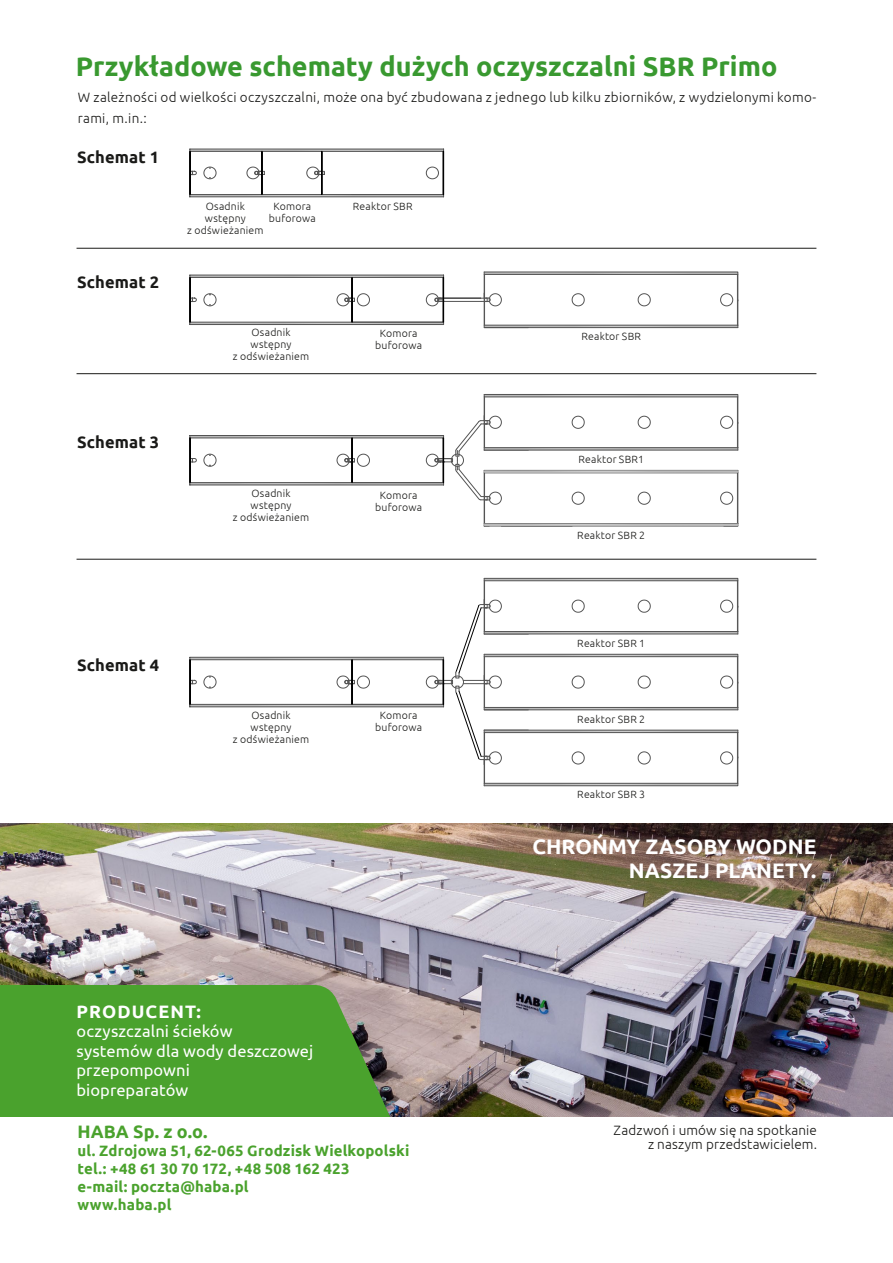
<style>
.page{position:relative;width:893px;height:1263px;background:#fff}
.page>*{position:absolute;margin:0;border:0;box-sizing:border-box;transform-origin:0 0}
.tytul_nowy{font:700 27px "Ubuntu";color:#399930}
.t1{font:700 21px/24px "Ubuntu";letter-spacing:.005em;color:#fff;text-align:right}
.podtytul{font:700 18px "Ubuntu";letter-spacing:.005em;color:#4aa22d}
.t2{font:700 18px "Ubuntu";letter-spacing:.06em;color:#fff}
.t3{font:16.5px "Ubuntu";letter-spacing:.005em;color:#fff}
.podtytul-2{font:700 16.5px "Ubuntu";letter-spacing:.005em;color:#1a1a18}
.podtytul-3{font:700 15px "Ubuntu";letter-spacing:.01em;color:#4aa22d}
.tekst_wiekszy{font:300 13.5px/13.5px "Ubuntu";letter-spacing:.02em;color:#1a1a18;text-align:right}
.zwykly{font:300 10.5px/12px "Ubuntu";letter-spacing:.02em;color:#1a1a18;text-align:center}
</style>
<div class="page">
<svg style="left:191px;top:150px;width:252px;height:1px"></svg>
<hr style="left:190px;top:149px;width:1px;height:48px;background:#545454">
<hr style="left:190px;top:197px;width:254px;height:1px;background:#545454">
<hr style="left:443px;top:149px;width:1px;height:48px;background:#545454">
<hr style="left:190px;top:149px;width:254px;height:1px;background:#545454">
<hr style="left:190px;top:151px;width:254px;height:1px;background:#545454">
<hr style="left:261px;top:151px;width:1px;height:44px;background:#545454">
<div style="left:190px;top:151px;width:1px;height:44px;border:1px solid #000"></div>
<div style="left:443px;top:151px;width:1px;height:44px;border:1px solid #000"></div>
<div style="left:262px;top:151px;width:1px;height:44px;border:1px solid #000"></div>
<hr style="left:321px;top:151px;width:1px;height:44px;background:#545454">
<svg style="left:190px;top:167px;width:254px;height:30px"></svg>
<div style="left:322px;top:151px;width:1px;height:44px;border:1px solid #000"></div>
<svg style="left:191px;top:276px;width:252px;height:1px"></svg>
<hr style="left:190px;top:275px;width:1px;height:49px;background:#545454">
<hr style="left:443px;top:275px;width:1px;height:49px;background:#545454">
<hr style="left:190px;top:275px;width:254px;height:1px;background:#545454">
<hr style="left:190px;top:277px;width:254px;height:1px;background:#545454">
<hr style="left:439px;top:298px;width:42px;height:1px;background:#545454">
<hr style="left:442px;top:301px;width:39px;height:1px;background:#545454">
<svg style="left:190px;top:294px;width:254px;height:31px"></svg>
<svg style="left:481px;top:272px;width:258px;height:56px"></svg>
<hr style="left:484px;top:325px;width:254px;height:1px;background:#545454">
<div style="left:190px;top:277px;width:1px;height:45px;border:1px solid #000"></div>
<div style="left:443px;top:277px;width:1px;height:45px;border:1px solid #000"></div>
<div style="left:352px;top:277px;width:1px;height:45px;border:1px solid #000"></div>
<svg style="left:190px;top:394px;width:549px;height:133px"></svg>
<svg style="left:190px;top:578px;width:549px;height:208px"></svg>
<hr style="left:77px;top:559px;width:739px;height:1px;background:#1a1a18">
<hr style="left:77px;top:373px;width:739px;height:1px;background:#1a1a18">
<hr style="left:77px;top:248px;width:739px;height:1px;background:#1a1a18">
<img style="left:0;top:824px;width:893px;height:292px">
<svg style="left:0;top:985px;width:478px;height:131px;background:#5e9c44"></svg>
<p class="tytul_nowy" style="left:76px;top:50px;width:703px">Przykładowe schematy dużych oczyszczalni SBR Primo</p>
<p class="tekst_wiekszy" style="left:78px;top:87px;width:740px;line-height:21px;text-align:left">W zależności od wielkości oczyszczalni, może ona być zbudowana z jednego lub kilku zbiorników, z wydzielonymi komo&shy;rami, m.in.:</p>
<p class="podtytul-2" style="left:77px;top:147px;width:83px">Schemat 1</p>
<p class="podtytul-2" style="left:77px;top:272px;width:83px">Schemat 2</p>
<p class="zwykly" style="left:187px;top:200px;width:78px">Osadnik wstępny<br>z odświeżaniem</p>
<p class="zwykly" style="left:273px;top:200px;width:39px">Komora</p>
<p class="zwykly" style="left:269px;top:212px;width:48px">buforowa</p>
<p class="zwykly" style="left:233px;top:326px;width:78px">Osadnik wstępny<br>z odświeżaniem</p>
<p class="podtytul-2" style="left:77px;top:432px;width:83px">Schemat 3</p>
<p class="zwykly" style="left:233px;top:487px;width:78px">Osadnik wstępny<br>z odświeżaniem</p>
<p class="zwykly" style="left:353px;top:200px;width:61px">Reaktor SBR</p>
<p class="zwykly" style="left:380px;top:327px;width:39px">Komora</p>
<p class="zwykly" style="left:375px;top:339px;width:48px">buforowa</p>
<p class="zwykly" style="left:380px;top:489px;width:39px">Komora</p>
<p class="zwykly" style="left:375px;top:501px;width:48px">buforowa</p>
<p class="podtytul-2" style="left:77px;top:655px;width:83px">Schemat 4</p>
<p class="zwykly" style="left:233px;top:709px;width:78px">Osadnik wstępny<br>z odświeżaniem</p>
<p class="zwykly" style="left:380px;top:709px;width:39px">Komora</p>
<p class="zwykly" style="left:375px;top:721px;width:48px">buforowa</p>
<p class="t2" style="left:77px;top:1000px;width:126px">PRODUCENT:</p>
<p class="t3" style="left:77px;top:1021px;width:157px">oczyszczalni ścieków</p>
<p class="t3" style="left:77px;top:1041px;width:238px">systemów dla wody deszczowej</p>
<p class="t3" style="left:77px;top:1060px;width:115px">przepompowni</p>
<p class="t3" style="left:77px;top:1080px;width:113px">biopreparatów</p>
<p class="podtytul" style="left:77px;top:1120px;width:132px">HABA Sp. z o.o.</p>
<p class="podtytul-3" style="left:77px;top:1141px;width:333px">ul. Zdrojowa 51, 62-065 Grodzisk Wielkopolski</p>
<p class="podtytul-3" style="left:77px;top:1159px;width:273px">tel.: +48 61 30 70 172, +48 508 162 423</p>
<p class="podtytul-3" style="left:77px;top:1177px;width:173px">e-mail: poczta@haba.pl</p>
<p class="podtytul-3" style="left:77px;top:1195px;width:95px">www.haba.pl</p>
<p class="zwykly" style="left:581px;top:330px;width:61px">Reaktor SBR</p>
<p class="zwykly" style="left:578px;top:453px;width:67px">Reaktor SBR1</p>
<p class="zwykly" style="left:577px;top:529px;width:69px">Reaktor SBR 2</p>
<p class="zwykly" style="left:577px;top:637px;width:69px">Reaktor SBR 1</p>
<p class="zwykly" style="left:577px;top:713px;width:69px">Reaktor SBR 2</p>
<p class="zwykly" style="left:577px;top:788px;width:69px">Reaktor SBR 3</p>
<p class="t1" style="left:532px;top:834px;width:285px">CHROŃMY ZASOBY WODNE<br>NASZEJ PLANETY.</p>
<p class="tekst_wiekszy" style="left:614px;top:1123px;width:205px">Zadzwoń i umów się na spotkanie z naszym przedstawicielem.</p>
</div>
